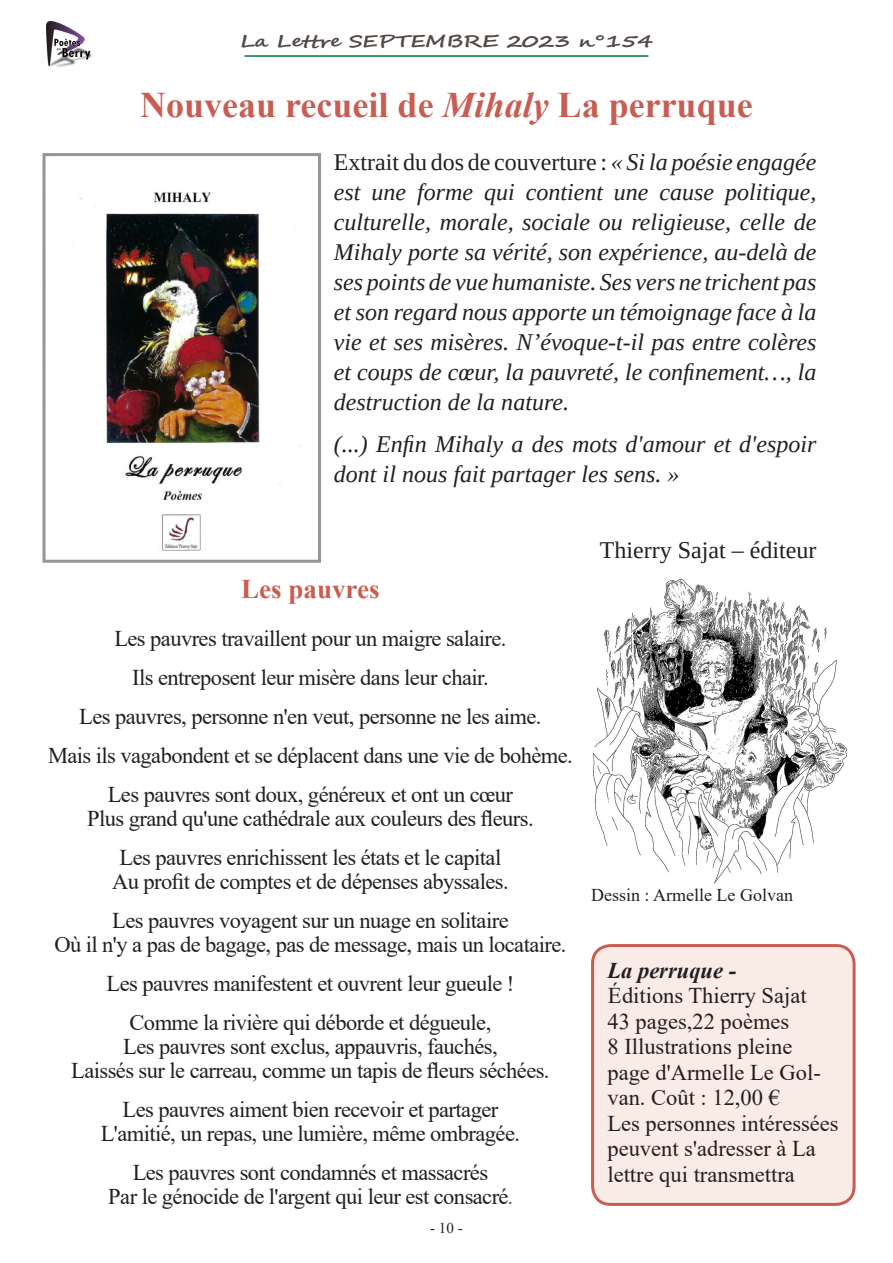
<style>
.page{position:relative;width:893px;height:1263px;background:#fff}
.page>*{position:absolute;margin:0;border:0;box-sizing:border-box;transform-origin:0 0}
.t1{font:700 36px "Times New Roman";color:#c85d53}
.t2{font:700 27px "Times New Roman";color:#c85d53}
.t3{font:italic 24px/30px "Liberation Serif";color:#231f20;text-align:justify}
.t4{font:24px "Liberation Serif";color:#231f20}
.t5{font:22.5px "Times New Roman";letter-spacing:-.025em;color:#231f20}
.t6{font:22.5px/25.5px "Times New Roman";color:#231f20}
.t7{font:italic 700 22.5px "Times New Roman";color:#231f20}
.t8{font:18px "Times New Roman";color:#231f20}
.t9{font:700 16.8px "Segoe Script";letter-spacing:-.025em;color:#524a47;scale:1.33 1}
.t10{font:15px "Times New Roman";color:#231f20}
.s1{font-style:italic}
.s2{font-style:normal}
.s3{font-size:18px}
</style>
<div class="page">
<hr style="left:244px;top:55px;width:404px;height:2px;background:#007a3a">
<img style="left:47px;top:21px;width:45px;height:46px">
<div style="left:593px;top:945px;width:261px;height:259px;background:#f9ebe6;border-radius:18px"></div>
<div style="left:591px;top:944px;width:265px;height:262px;border:3px solid #c85d53;border-radius:18px"></div>
<img style="left:80px;top:192px;width:220px;height:359px">
<div style="left:43px;top:153px;width:278px;height:410px;border:3px solid #939598"></div>
<img style="left:593px;top:579px;width:254px;height:305px">
<p class="t9" style="left:240px;top:27px;width:312px">La Lettre SEPTEMBRE 2023 n°154</p>
<p class="t1" style="left:140px;top:79px;width:614px">Nouveau recueil de <span class="s1">Mihaly</span> La perruque</p>
<p class="t3" style="left:334px;top:147px;width:484px"><span class="s2">Extrait du dos de couverture :</span> « Si la poésie engagée est une forme qui contient une cause politique, culturelle, morale, sociale ou religieuse, celle de Mihaly porte sa vérité, son expérience, au-delà de ses points de vue humaniste. Ses vers ne trichent pas et son regard nous apporte un témoignage face à la vie et ses misères. N’évoque-t-il pas entre colères et coups de cœur, la pauvreté, le confinement…, la destruction de la nature.</p>
<p class="t3" style="left:334px;top:429px;width:484px">(...) Enfin Mihaly a des mots d'amour et d'espoir dont il nous fait partager les sens. »</p>
<p class="t2" style="left:241px;top:569px;width:140px">Les pauvres</p>
<p class="t5" style="left:114px;top:622px;width:394px">Les pauvres travaillent pour un maigre salaire.</p>
<p class="t5" style="left:132px;top:661px;width:358px">Ils entreposent leur misère dans leur chair.</p>
<p class="t5" style="left:79px;top:700px;width:464px">Les pauvres, personne n'en veut, personne ne les aime.</p>
<p class="t5" style="left:48px;top:739px;width:526px">Mais ils vagabondent et se déplacent dans une vie de bohème.</p>
<p class="t5" style="left:108px;top:778px;width:407px">Les pauvres sont doux, généreux et ont un cœur</p>
<p class="t5" style="left:87px;top:802px;width:448px">Plus grand qu'une cathédrale aux couleurs des fleurs.</p>
<p class="t5" style="left:120px;top:841px;width:383px">Les pauvres enrichissent les états et le capital</p>
<p class="t5" style="left:112px;top:865px;width:398px">Au profit de comptes et de dépenses abyssales.</p>
<p class="t5" style="left:112px;top:904px;width:398px">Les pauvres voyagent sur un nuage en solitaire</p>
<p class="t5" style="left:54px;top:928px;width:514px">Où il n'y a pas de bagage, pas de message, mais un locataire.</p>
<p class="t5" style="left:107px;top:967px;width:409px">Les pauvres manifestent et ouvrent leur gueule !</p>
<p class="t5" style="left:130px;top:1006px;width:363px">Comme la rivière qui déborde et dégueule,</p>
<p class="t5" style="left:123px;top:1030px;width:376px">Les pauvres sont exclus, appauvris, fauchés,</p>
<p class="t5" style="left:71px;top:1054px;width:480px">Laissés sur le carreau, comme un tapis de fleurs séchées.</p>
<p class="t5" style="left:123px;top:1093px;width:377px">Les pauvres aiment bien recevoir et partager</p>
<p class="t5" style="left:101px;top:1117px;width:421px">L'amitié, un repas, une lumière, même ombragée.</p>
<p class="t5" style="left:133px;top:1156px;width:357px">Les pauvres sont condamnés et massacrés</p>
<p class="t5" style="left:108px;top:1180px;width:406px">Par le génocide de l'argent qui leur est consacré<span class="s3">.</span></p>
<p class="t10" style="left:430px;top:1217px;width:34px">- 10 -</p>
<p class="t4" style="left:600px;top:535px;width:218px">Thierry Sajat – éditeur</p>
<p class="t8" style="left:591px;top:882px;width:203px">Dessin : Armelle Le Golvan</p>
<p class="t7" style="left:607px;top:954px;width:130px">La perruque -</p>
<p class="t6" style="left:608px;top:982px;width:200px">Éditions Thierry Sajat</p>
<p class="t6" style="left:607px;top:1008px;width:183px">43 pages,22 poèmes</p>
<p class="t6" style="left:607px;top:1033px;width:215px">8 Illustrations pleine page d'Armelle Le Gol&shy;van. Coût : 12,00 €</p>
<p class="t6" style="left:607px;top:1110px;width:233px">Les personnes intéressées peuvent s'adresser à La lettre qui transmettra</p>
</div>
